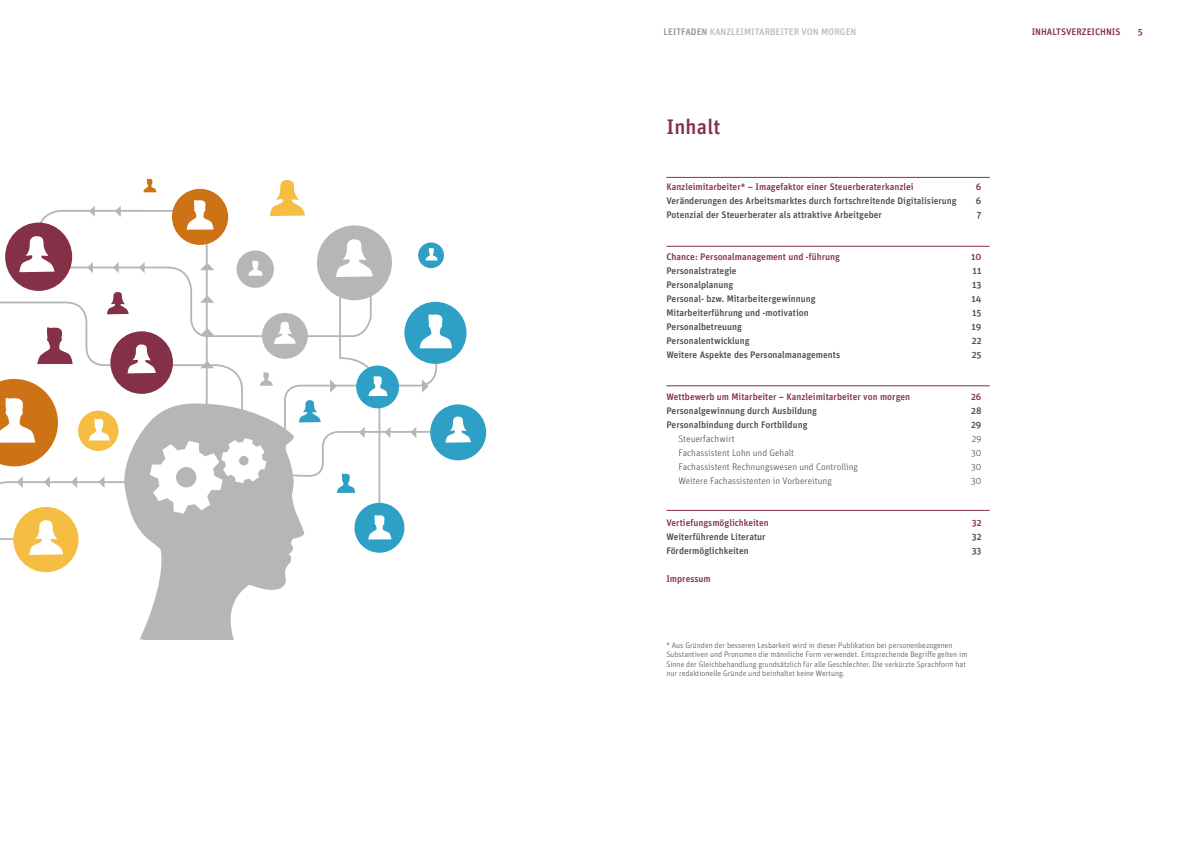
<style>
.page{position:relative;width:1191px;height:842px;background:#fff}
.page>*{position:absolute;margin:0;border:0;box-sizing:border-box;transform-origin:0 0}
.Überschrift_rot{font:500 21px "Unit";letter-spacing:.01em;color:#843046}
.Überschrift_rot-2{font:500 9.5px "Unit";color:#4b4c4d}
.Überschrift_rot-3{font:500 9.5px "Unit";color:#843046}
.Überschrift_rot-4{font:300 9.5px "Unit";color:#4b4c4d}
.t1{font:500 9.5px "Unit";color:#bcbdc0}
.Überschrift_rot-5{font:300 8px/9.6px "Unit";color:#4b4c4d}
.s1{color:#939598}
</style>
<div class="page">
<hr style="left:666px;top:177px;width:323px;height:1px;background:#843046">
<hr style="left:666px;top:510px;width:323px;height:1px;background:#843046">
<hr style="left:666px;top:246px;width:323px;height:1px;background:#843046">
<hr style="left:666px;top:385px;width:323px;height:1px;background:#843046">
<svg style="left:0;top:301px;width:87px;height:239px"></svg>
<svg style="left:36px;top:211px;width:294px;height:216px"></svg>
<svg style="left:145px;top:210px;width:24px;height:3px"></svg>
<svg style="left:17px;top:476px;width:6px;height:12px"></svg>
<svg style="left:44px;top:476px;width:6px;height:12px"></svg>
<svg style="left:71px;top:476px;width:6px;height:12px"></svg>
<svg style="left:89px;top:206px;width:6px;height:11px"></svg>
<svg style="left:115px;top:206px;width:6px;height:11px"></svg>
<svg style="left:140px;top:539px;width:153px;height:100px;fill:#b7b6b6"></svg>
<div style="left:354px;top:503px;width:50px;height:50px;background:#2ea0c6;border-radius:50%"></div>
<div style="left:430px;top:404px;width:56px;height:56px;background:#2ea0c6;border-radius:50%"></div>
<div style="left:13px;top:507px;width:66px;height:65px;background:#f5be43;border-radius:50%"></div>
<div style="left:5px;top:223px;width:67px;height:68px;background:#843046;border-radius:50%"></div>
<div style="left:317px;top:225px;width:75px;height:75px;background:#b7b6b6;border-radius:50%"></div>
<div style="left:172px;top:189px;width:56px;height:56px;background:#ce7216;border-radius:50%"></div>
<div style="left:78px;top:411px;width:40px;height:40px;background:#f5be43;border-radius:50%"></div>
<svg style="left:0;top:379px;width:58px;height:87px"></svg>
<svg style="left:29px;top:520px;width:34px;height:35px"></svg>
<svg style="left:187px;top:200px;width:27px;height:30px"></svg>
<svg style="left:37px;top:327px;width:36px;height:37px"></svg>
<svg style="left:270px;top:180px;width:35px;height:36px"></svg>
<svg style="left:143px;top:179px;width:13px;height:13px"></svg>
<svg style="left:19px;top:236px;width:35px;height:36px"></svg>
<svg style="left:87px;top:239px;width:384px;height:300px"></svg>
<p class="t1" style="left:663px;top:26px;width:194px"><span class="s1">LEITFADEN</span> KANZLEIMITARBEITER VON MORGEN</p>
<p class="Überschrift_rot-3" style="left:1137px;top:26px;width:6px">5</p>
<p class="Überschrift_rot-3" style="left:1031px;top:26px;width:90px">INHALTSVERZEICHNIS</p>
<p class="Überschrift_rot" style="left:666px;top:114px;width:56px">Inhalt</p>
<p class="Überschrift_rot-3" style="left:666px;top:181px;width:249px">Kanzleimitarbeiter* – Imagefaktor einer Steuerberaterkanzlei</p>
<p class="Überschrift_rot-3" style="left:976px;top:181px;width:7px">6</p>
<p class="Überschrift_rot-2" style="left:666px;top:195px;width:292px">Veränderungen des Arbeitsmarktes durch fortschreitende Digitalisierung</p>
<p class="Überschrift_rot-2" style="left:976px;top:195px;width:7px">6</p>
<p class="Überschrift_rot-2" style="left:666px;top:209px;width:217px">Potenzial der Steuerberater als attraktive Arbeitgeber</p>
<p class="Überschrift_rot-2" style="left:976px;top:209px;width:6px">7</p>
<p class="Überschrift_rot-3" style="left:666px;top:251px;width:175px">Chance: Personalmanagement und -führung</p>
<p class="Überschrift_rot-3" style="left:971px;top:251px;width:12px">10</p>
<p class="Überschrift_rot-2" style="left:666px;top:265px;width:72px">Personalstrategie</p>
<p class="Überschrift_rot-2" style="left:972px;top:265px;width:10px">11</p>
<p class="Überschrift_rot-2" style="left:666px;top:279px;width:68px">Personalplanung</p>
<p class="Überschrift_rot-2" style="left:972px;top:279px;width:11px">13</p>
<p class="Überschrift_rot-2" style="left:666px;top:293px;width:151px">Personal- bzw. Mitarbeitergewinnung</p>
<p class="Überschrift_rot-2" style="left:971px;top:293px;width:12px">14</p>
<p class="Überschrift_rot-2" style="left:666px;top:307px;width:144px">Mitarbeiterführung und -motivation</p>
<p class="Überschrift_rot-2" style="left:972px;top:307px;width:11px">15</p>
<p class="Überschrift_rot-2" style="left:666px;top:321px;width:77px">Personalbetreuung</p>
<p class="Überschrift_rot-2" style="left:971px;top:321px;width:11px">19</p>
<p class="Überschrift_rot-2" style="left:666px;top:335px;width:85px">Personalentwicklung</p>
<p class="Überschrift_rot-2" style="left:971px;top:335px;width:11px">22</p>
<p class="Überschrift_rot-2" style="left:666px;top:349px;width:175px">Weitere Aspekte des Personalmanagements</p>
<p class="Überschrift_rot-2" style="left:971px;top:349px;width:11px">25</p>
<p class="Überschrift_rot-3" style="left:666px;top:391px;width:245px">Wettbewerb um Mitarbeiter – Kanzleimitarbeiter von morgen</p>
<p class="Überschrift_rot-3" style="left:971px;top:391px;width:12px">26</p>
<p class="Überschrift_rot-2" style="left:666px;top:405px;width:152px">Personalgewinnung durch Ausbildung</p>
<p class="Überschrift_rot-2" style="left:971px;top:405px;width:12px">28</p>
<p class="Überschrift_rot-2" style="left:666px;top:419px;width:143px">Personalbindung durch Fortbildung</p>
<p class="Überschrift_rot-2" style="left:971px;top:419px;width:12px">29</p>
<p class="Überschrift_rot-4" style="left:678px;top:433px;width:58px">Steuerfachwirt</p>
<p class="Überschrift_rot-4" style="left:971px;top:433px;width:11px">29</p>
<p class="Überschrift_rot-4" style="left:678px;top:447px;width:117px">Fachassistent Lohn und Gehalt</p>
<p class="Überschrift_rot-4" style="left:971px;top:447px;width:12px">30</p>
<p class="Überschrift_rot-4" style="left:678px;top:461px;width:181px">Fachassistent Rechnungswesen und Controlling</p>
<p class="Überschrift_rot-4" style="left:971px;top:461px;width:12px">30</p>
<p class="Überschrift_rot-4" style="left:678px;top:475px;width:155px">Weitere Fachassistenten in Vorbereitung</p>
<p class="Überschrift_rot-4" style="left:971px;top:475px;width:12px">30</p>
<p class="Überschrift_rot-3" style="left:666px;top:517px;width:104px">Vertiefungsmöglichkeiten</p>
<p class="Überschrift_rot-3" style="left:971px;top:517px;width:11px">32</p>
<p class="Überschrift_rot-2" style="left:666px;top:531px;width:101px">Weiterführende Literatur</p>
<p class="Überschrift_rot-2" style="left:971px;top:531px;width:11px">32</p>
<p class="Überschrift_rot-2" style="left:666px;top:545px;width:84px">Fördermöglichkeiten</p>
<p class="Überschrift_rot-2" style="left:971px;top:545px;width:11px">33</p>
<p class="Überschrift_rot-3" style="left:666px;top:573px;width:46px">Impressum</p>
<p class="Überschrift_rot-5" style="left:666px;top:640px;width:288px">* Aus Gründen der besseren Lesbarkeit wird in dieser Publikation bei personenbezogenen</p>
<p class="Überschrift_rot-5" style="left:666px;top:650px;width:302px">Substantiven und Pronomen die männliche Form verwendet. Entsprechende Begriffe gelten im<br>Sinne der Gleichbehandlung grundsätzlich für alle Geschlechter. Die verkürzte Sprachform hat</p>
<p class="Überschrift_rot-5" style="left:666px;top:669px;width:180px">nur redaktionelle Gründe und beinhaltet keine Wertung.</p>
</div>
